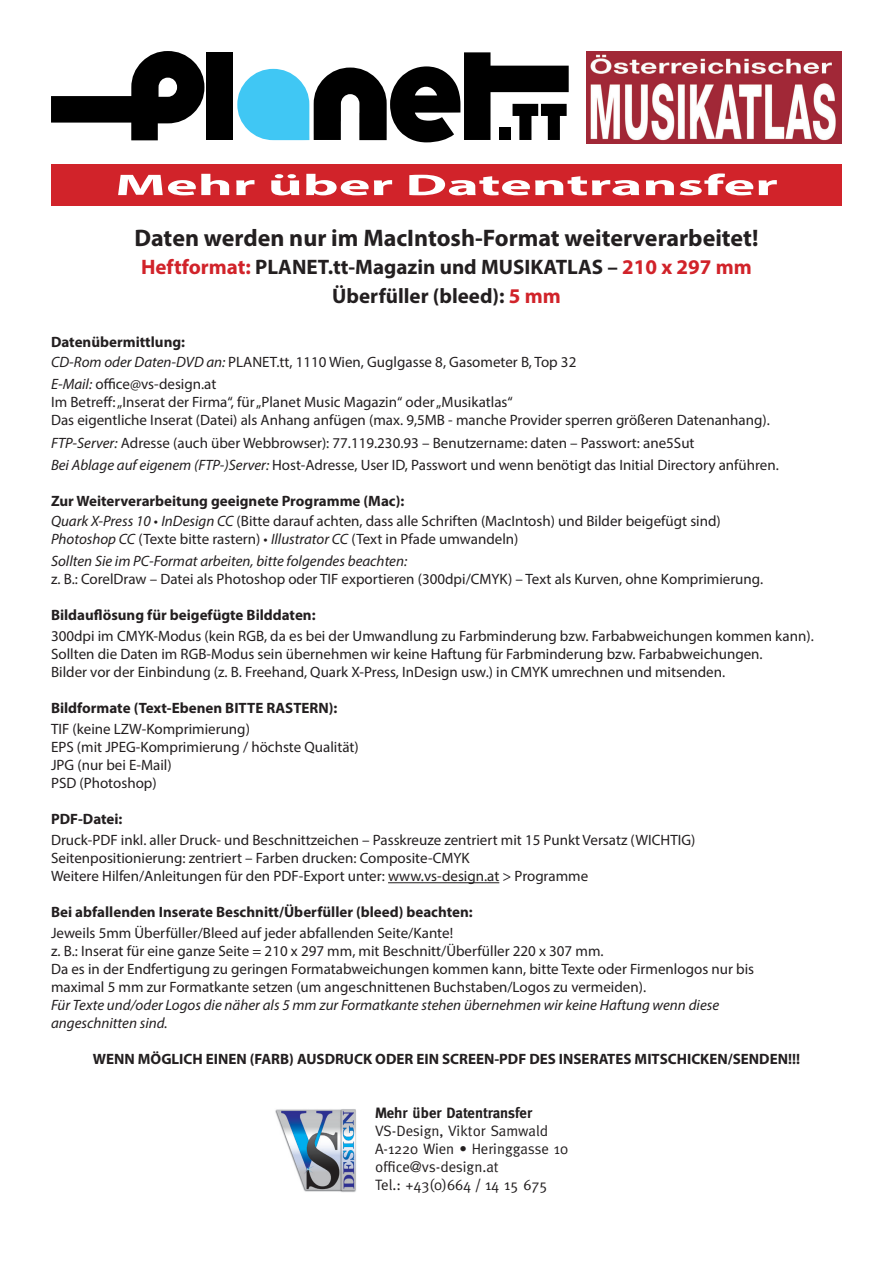
<style>
.page{position:relative;width:893px;height:1263px;background:#fff}
.page>*{position:absolute;margin:0;border:0;box-sizing:border-box;transform-origin:0 0}
.t1{font:700 30px "Myriad Pro";color:#fff;scale:2 1}
.t2{font:700 24px "Myriad Pro";color:#231f20}
.t3{font:700 21px/28.5px "Myriad Pro";color:#231f20;text-align:center}
.t4{font:15px/18px "Myriad Pro";color:#231f20}
.t5{font:italic 15px/22.5px "Myriad Pro";color:#231f20}
.t6{font:700 15px "Myriad Pro";color:#231f20}
.t7{font:15px/18px "Meta";color:#231f20}
.t8{font:700 15px "Meta";color:#231f20}
.s1{color:#d1232a}
.s2{font-weight:700}
.s3{font-style:italic}
.s4{font-style:normal}
</style>
<div class="page">
<hr style="left:388px;top:882px;width:111px;height:1px;background:#231f20">
<div style="left:207px;top:52px;width:26px;height:88px;background:#000"></div>
<svg style="left:51px;top:51px;width:153px;height:89px"></svg>
<svg style="left:237px;top:52px;width:332px;height:90px"></svg>
<img style="left:586px;top:51px;width:256px;height:93px">
<div style="left:51px;top:164px;width:791px;height:41px;background:#d1232a"></div>
<img style="left:275px;top:1109px;width:81px;height:83px">
<h1 class="t1" style="left:115px;top:165px;width:333px">Mehr über Datentransfer</h1>
<h2 class="t2" style="left:134px;top:222px;width:625px">Daten werden nur im MacIntosh-Format weiterverarbeitet!</h2>
<h3 class="t3" style="left:141px;top:252px;width:612px"><span class="s1">Heftformat:</span> PLANET.tt-Magazin und MUSIKATLAS – <span class="s1">210 x 297 mm<br></span>Überfüller (bleed): <span class="s1">5 mm</span></h3>
<p class="t4" style="left:51px;top:332px;width:527px;line-height:19.5px"><span class="s2">Datenübermittlung:<br></span><span class="s3">CD-Rom oder Daten-DVD an:</span> PLANET.tt, 1110 Wien, Guglgasse 8, Gasometer B, Top 32</p>
<p class="t4" style="left:51px;top:375px;width:720px"><span class="s3">E-Mail:</span> office@vs-design.at<br>Im Betreff: „Inserat der Firma“, für „Planet Music Magazin“ oder „Musikatlas“<br>Das eigentliche Inserat (Datei) als Anhang anfügen (max. 9,5MB - manche Provider sperren größeren Datenanhang).</p>
<p class="t4" style="left:51px;top:431px;width:729px;line-height:22.5px"><span class="s3">FTP-Server:</span> Adresse (auch über Webbrowser): 77.119.230.93 – Benutzername: daten – Passwort: ane5Sut<br><span class="s3">Bei Ablage auf eigenem (FTP-)Server:</span> Host-Adresse, User ID, Passwort und wenn benötigt das Initial Directory anführen.</p>
<p class="t4" style="left:51px;top:491px;width:671px;line-height:19.5px"><span class="s2">Zur Weiterverarbeitung geeignete Programme (Mac):<br></span><span class="s3">Quark X-Press 10</span> • <span class="s3">InDesign CC</span> (Bitte darauf achten, dass alle Schriften (MacIntosh) und Bilder beigefügt sind)</p>
<p class="t5" style="left:51px;top:527px;width:469px">Photoshop CC <span class="s4">(Texte bitte rastern) •</span> Illustrator CC <span class="s4">(Text in Pfade umwandeln)<br></span>Sollten Sie im PC-Format arbeiten, bitte folgendes beachten:</p>
<p class="t4" style="left:51px;top:570px;width:714px">z. B.: CorelDraw – Datei als Photoshop oder TIF exportieren (300dpi/CMYK) – Text als Kurven, ohne Komprimierung.</p>
<p class="t6" style="left:51px;top:605px;width:266px">Bildauflösung für beigefügte Bilddaten:</p>
<p class="t4" style="left:51px;top:627px;width:764px">300dpi im CMYK-Modus (kein RGB, da es bei der Umwandlung zu Farbminderung bzw. Farbabweichungen kommen kann).<br>Sollten die Daten im RGB-Modus sein übernehmen wir keine Haftung für Farbminderung bzw. Farbabweichungen.<br>Bilder vor der Einbindung (z. B. Freehand, Quark X-Press, InDesign usw.) in CMYK umrechnen und mitsenden.</p>
<p class="t6" style="left:51px;top:698px;width:288px">Bildformate (Text-Ebenen BITTE RASTERN):</p>
<p class="t4" style="left:51px;top:720px;width:309px">TIF (keine LZW-Komprimierung)<br>EPS (mit JPEG-Komprimierung / höchste Qualität)<br>JPG (nur bei E-Mail)<br>PSD (Photoshop)</p>
<p class="t6" style="left:51px;top:809px;width:73px">PDF-Datei:</p>
<p class="t4" style="left:51px;top:831px;width:646px">Druck-PDF inkl. aller Druck- und Beschnittzeichen – Passkreuze zentriert mit 15 Punkt Versatz (WICHTIG)<br>Seitenpositionierung: zentriert – Farben drucken: Composite-CMYK<br>Weitere Hilfen/Anleitungen für den PDF-Export unter: www.vs-design.at &gt; Programme</p>
<p class="t6" style="left:51px;top:902px;width:423px">Bei abfallenden Inserate Beschnitt/Überfüller (bleed) beachten:</p>
<p class="t4" style="left:51px;top:924px;width:705px">Jeweils 5mm Überfüller/Bleed auf jeder abfallenden Seite/Kante!<br>z. B.: Inserat für eine ganze Seite = 210 x 297 mm, mit Beschnitt/Überfüller 220 x 307 mm.<br>Da es in der Endfertigung zu geringen Formatabweichungen kommen kann, bitte Texte oder Firmenlogos nur bis maximal 5 mm zur Formatkante setzen (um angeschnittenen Buchstaben/Logos zu vermeiden).</p>
<p class="t5" style="left:51px;top:996px;width:670px;line-height:18px">Für Texte und/oder Logos die näher als 5 mm zur Formatkante stehen übernehmen wir keine Haftung wenn diese angeschnitten sind.</p>
<p class="t6" style="left:93px;top:1049px;width:709px">WENN MÖGLICH EINEN (FARB) AUSDRUCK ODER EIN SCREEN-PDF DES INSERATES MITSCHICKEN/SENDEN!!!</p>
<p class="t8" style="left:375px;top:1104px;width:159px">Mehr über Datentransfer</p>
<p class="t7" style="left:375px;top:1122px;width:194px">VS-Design, Viktor Samwald<br>A-1220 Wien • Heringgasse 10 office@vs-design.at<br>Tel.: +43(0)664 / 14 15 675</p>
</div>
